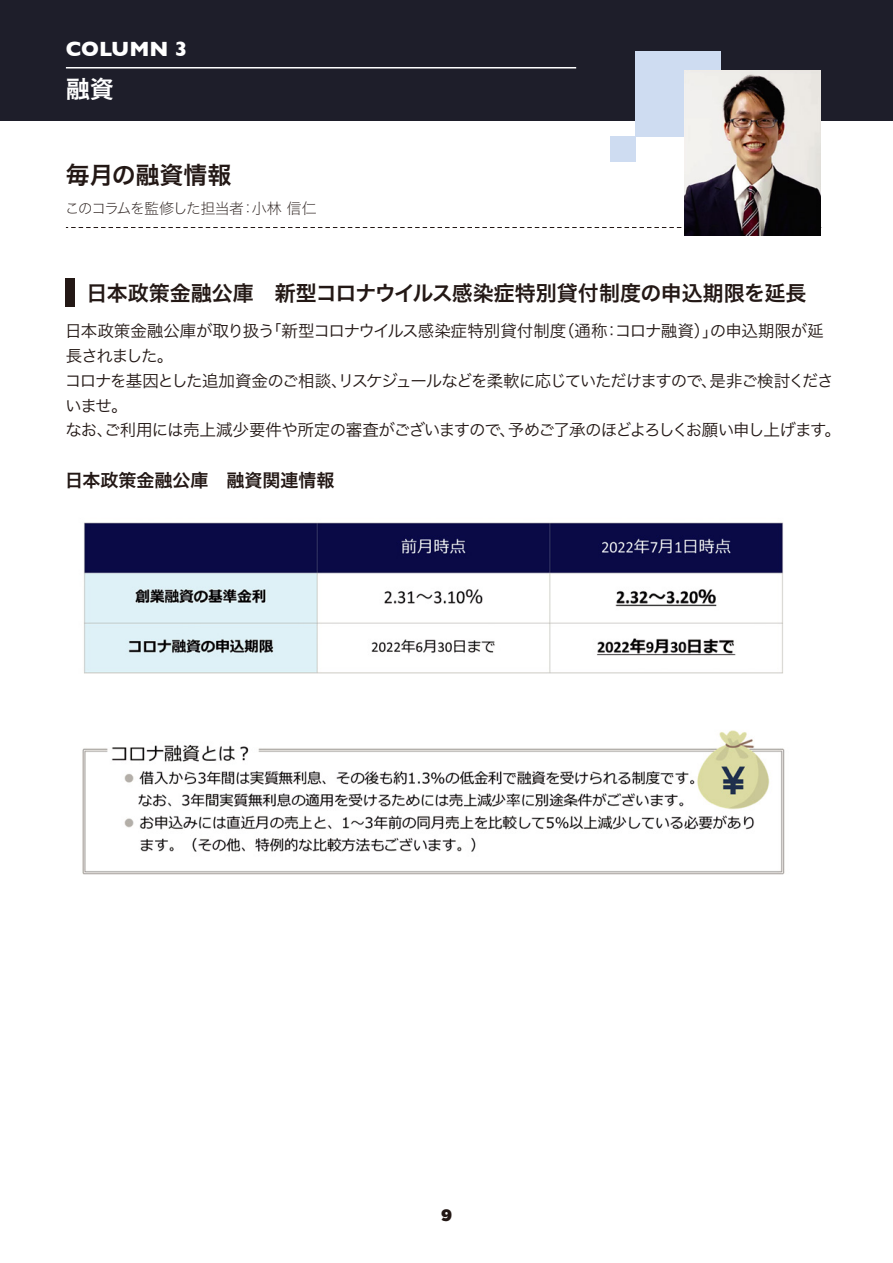
<style>
.page{position:relative;width:893px;height:1263px;background:#fff}
.page>*{position:absolute;margin:0;border:0;box-sizing:border-box;transform-origin:0 0}
.t1{font:24px "Hiragino Sans W6";letter-spacing:-.01em;color:#231815}
.t2{font:24px "Hiragino Sans W6";color:#fff}
.t3{font:21px "Hiragino Sans W6";color:#231815}
.t4{font:700 21px "Gill Sans";color:#fff}
.t5{font:18px "Hiragino Sans W6";color:#231815}
.t6{font:16.5px/24.8px "Hiragino Sans W3";letter-spacing:-.055em;color:#231815}
.t7{font:900 16.5px "i Ciel Gotham";color:#231815}
.t8{font:15px "Hiragino Sans W1";letter-spacing:-.07em;color:#231815}
.s1{color:#221714}
</style>
<div class="page">
<div style="left:66px;top:279px;width:9px;height:28px;background:#231815"></div>
<svg style="left:66px;top:227px;width:755px;height:1px"></svg>
<div style="left:0;top:0;width:893px;height:120px;background:#1e1e2a"></div>
<hr style="left:66px;top:67px;width:510px;height:2px;background:#fff">
<div style="left:636px;top:52px;width:85px;height:85px;background:#cedcf1"></div>
<div style="left:610px;top:137px;width:26px;height:25px;background:#cedcf1"></div>
<img style="left:685px;top:70px;width:135px;height:165px">
<img style="left:84px;top:522px;width:699px;height:152px">
<img style="left:82px;top:730px;width:703px;height:145px">
<p class="t4" style="left:66px;top:32px;width:123px">COLUMN 3</p>
<h1 class="t2" style="left:66px;top:68px;width:49px">融資</h1>
<h1 class="t1" style="left:66px;top:153px;width:167px">毎月の融資情報</h1>
<p class="t8" style="left:65px;top:195px;width:254px">このコラムを監修した<span class="s1">担当者：小林 信仁</span></p>
<p class="t3" style="left:87px;top:274px;width:721px">日本政策金融公庫　新型コロナウイルス感染症特別貸付制度の申込期限を延長</p>
<p class="t6" style="left:65px;top:318px;width:777px">日本政策金融公庫が取り扱う「新型コロナウイルス感染症特別貸付制度（通称：コロナ融資）」の申込期限が延長されました。<br>コロナを基因とした追加資金のご相談、リスケジュールなどを柔軟に応じていただけますので、是非ご検討くださいませ。<br>なお、ご利用には売上減少要件や所定の審査がございますので、予めご了承のほどよろしくお願い申し上げます。</p>
<p class="t5" style="left:65px;top:463px;width:271px">日本政策金融公庫　融資関連情報</p>
<p class="t7" style="left:441px;top:1202px;width:12px">9</p>
</div>
